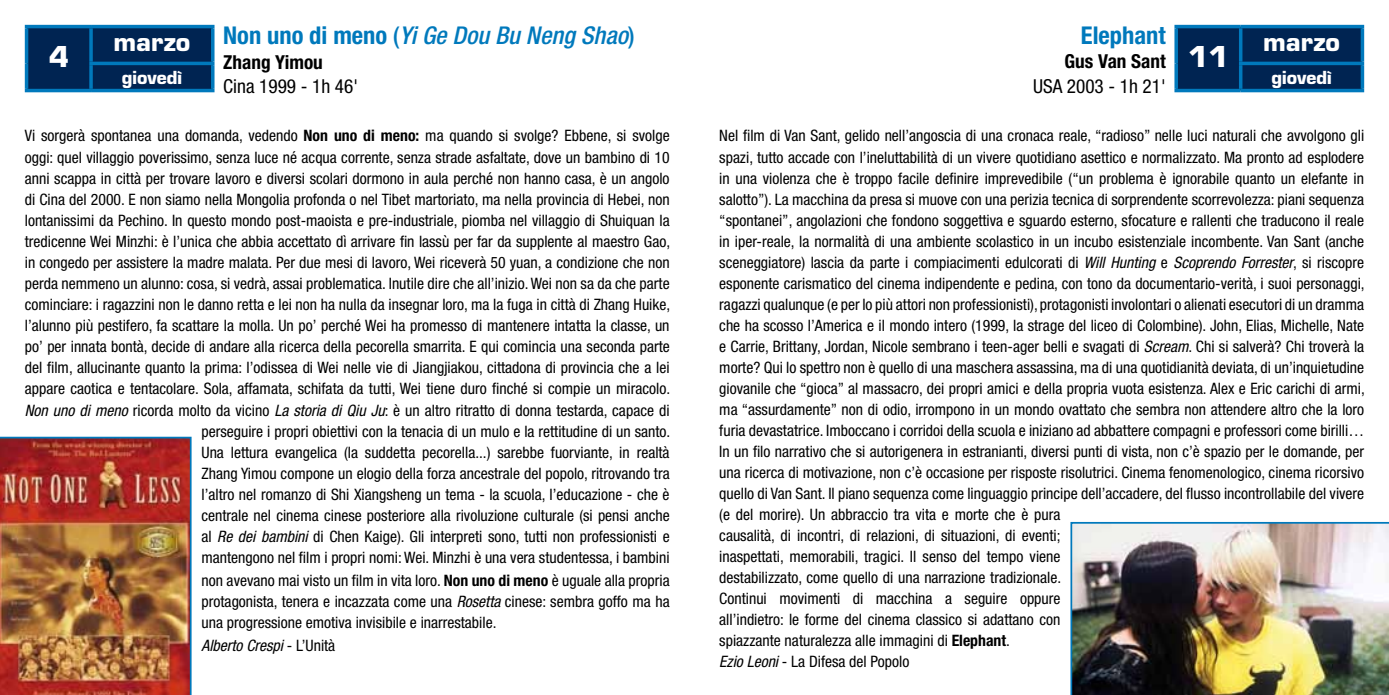
<style>
.page{position:relative;width:1389px;height:695px;background:#fff}
.page>*{position:absolute;margin:0;border:0;box-sizing:border-box;transform-origin:0 0}
.t1{font:700 28px "Eurostile LT Std";color:#fff}
.t2{font:italic 500 condensed 24.5px "Helvetica Neue";color:#0079bc}
.t3{font:700 24.5px "Eurostile LT Std";color:#fff}
.t4{font:700 condensed 24.5px "Helvetica Neue";color:#0079bc}
.t5{font:condensed 19.25px "Helvetica Neue";color:#000}
.t6{font:700 condensed 19.25px "Helvetica Neue";color:#000}
.t7{font:700 17.5px "Eurostile LT Std";color:#fff}
.t8{font:condensed 15.75px/21px "Helvetica Neue";color:#000;text-align:justify}
.t9{font:italic condensed 15.75px "Helvetica Neue";color:#000}
.s1{font-weight:700;font-style:normal}
.s2{font-style:normal}
.s3{font-weight:700}
.s4{font-style:italic}
</style>
<div class="page">
<img style="left:0;top:436px;width:192px;height:258px">
<img style="left:1070px;top:522px;width:319px;height:172px">
<div style="left:1178px;top:28px;width:183px;height:61px;background:#002452"></div>
<hr style="left:1174px;top:25px;width:67px;height:3px;background:#0079bc">
<svg style="left:1174px;top:28px;width:4px;height:35px"></svg>
<svg style="left:1174px;top:63px;width:4px;height:26px"></svg>
<hr style="left:1174px;top:89px;width:67px;height:3px;background:#0079bc">
<hr style="left:1239px;top:62px;width:125px;height:3px;background:#0079bc">
<hr style="left:1241px;top:25px;width:123px;height:3px;background:#0079bc">
<hr style="left:1239px;top:28px;width:3px;height:34px;background:#0079bc">
<hr style="left:1361px;top:28px;width:3px;height:34px;background:#0079bc">
<hr style="left:1239px;top:65px;width:3px;height:24px;background:#0079bc">
<hr style="left:1361px;top:65px;width:3px;height:24px;background:#0079bc">
<hr style="left:1241px;top:89px;width:123px;height:3px;background:#0079bc">
<div style="left:28px;top:28px;width:183px;height:61px;background:#002452"></div>
<hr style="left:25px;top:25px;width:66px;height:3px;background:#0079bc">
<hr style="left:25px;top:28px;width:3px;height:35px;background:#0079bc">
<hr style="left:25px;top:63px;width:3px;height:26px;background:#0079bc">
<hr style="left:25px;top:89px;width:66px;height:3px;background:#0079bc">
<hr style="left:91px;top:25px;width:124px;height:3px;background:#0079bc">
<svg style="left:89px;top:28px;width:4px;height:34px"></svg>
<svg style="left:211px;top:28px;width:4px;height:34px"></svg>
<hr style="left:89px;top:62px;width:126px;height:3px;background:#0079bc">
<svg style="left:89px;top:65px;width:4px;height:24px"></svg>
<svg style="left:211px;top:65px;width:4px;height:24px"></svg>
<hr style="left:91px;top:89px;width:124px;height:3px;background:#0079bc">
<h1 class="t1" style="left:49px;top:40px;width:22px">4</h1>
<h2 class="t3" style="left:113px;top:27px;width:78px">marzo</h2>
<p class="t7" style="left:122px;top:66px;width:62px">giovedì</p>
<h2 class="t2" style="left:223px;top:21px;width:413px"><span class="s1">Non uno di meno</span> <span class="s2">(</span>Yi Ge Dou Bu Neng Shao<span class="s2">)</span></h2>
<p class="t6" style="left:223px;top:50px;width:101px">Zhang Yimou</p>
<p class="t5" style="left:223px;top:75px;width:136px">Cina 1999 - 1h 46'</p>
<p class="t8" style="left:25px;top:125px;width:647px">Vi sorgerà spontanea una domanda, vedendo <span class="s3">Non uno di meno:</span> ma quando si svolge? Ebbene, si svolge oggi: quel villaggio poverissimo, senza luce né acqua corrente, senza strade asfaltate, dove un bambino di 10 anni scappa in città per trovare lavoro e diversi scolari dormono in aula perché non hanno casa, è un angolo di Cina del 2000. E non siamo nella Mongolia profonda o nel Tibet martoriato, ma nella provincia di Hebei, non lontanissimi da Pechino. In questo mondo post-maoista e pre-industriale, piomba nel villaggio di Shuiquan la tredicenne Wei Minzhi: è l’unica che abbia accettato dì arrivare fin lassù per far da supplente al maestro Gao, in congedo per assistere la madre malata. Per due mesi di lavoro, Wei riceverà 50 yuan, a condizione che non perda nemmeno un alunno: cosa, si vedrà, assai problematica. Inutile dire che all’inizio. Wei non sa da che parte cominciare: i ragazzini non le danno retta e lei non ha nulla da insegnar loro, ma la fuga in città di Zhang Huike, l’alunno più pestifero, fa scattare la molla. Un po’ perché Wei ha promesso di mantenere intatta la classe, un po’ per innata bontà, decide di andare alla ricerca della pecorella smarrita. E qui comincia una seconda parte del film, allucinante quanto la prima: l’odissea di Wei nelle vie di Jiangjiakou, cittadona di provincia che a lei appare caotica e tentacolare. Sola, affamata, schifata da tutti, Wei tiene duro finché si compie un miracolo.</p>
<p class="t8" style="left:202px;top:400px;width:470px;text-indent:-177px"><span class="s4">Non uno di meno</span> ricorda molto da vicino <span class="s4">La storia di Qiu Ju</span>: è un altro ritratto di donna testarda, capace di perseguire i propri obiettivi con la tenacia di un mulo e la rettitudine di un santo.<br>Una lettura evangelica (la suddetta pecorella...) sarebbe fuorviante, in realtà Zhang Yimou compone un elogio della forza ancestrale del popolo, ritrovando tra l’altro nel romanzo di Shi Xiangsheng un tema - la scuola, l’educazione - che è centrale nel cinema cinese posteriore alla rivoluzione culturale (si pensi anche al <span class="s4">Re dei bambini</span> di Chen Kaige). Gli interpreti sono, tutti non professionisti e mantengono nel film i propri nomi: Wei. Minzhi è una vera studentessa, i bambini</p>
<p class="t8" style="left:202px;top:570px;width:470px">non avevano mai visto un film in vita loro. <span class="s3">Non uno di meno</span> è uguale alla propria protagonista, tenera e incazzata come una <span class="s4">Rosetta</span> cinese: sembra goffo ma ha una progressione emotiva invisibile e inarrestabile.</p>
<p class="t9" style="left:202px;top:636px;width:135px">Alberto Crespi <span class="s2">- L’Unità</span></p>
<h2 class="t4" style="left:1081px;top:20px;width:86px">Elephant</h2>
<p class="t6" style="left:1065px;top:50px;width:103px">Gus Van Sant</p>
<p class="t5" style="left:1033px;top:75px;width:134px">USA 2003 - 1h 21'</p>
<h1 class="t1" style="left:1188px;top:40px;width:42px">11</h1>
<h2 class="t3" style="left:1263px;top:27px;width:78px">marzo</h2>
<p class="t7" style="left:1271px;top:66px;width:62px">giovedì</p>
<p class="t8" style="left:719px;top:125px;width:647px;text-align:left">Nel film di Van Sant, gelido nell’angoscia di una cronaca reale, “radioso” nelle luci naturali che avvolgono gli spazi, tutto accade con l’ineluttabilità di un vivere quotidiano asettico e normalizzato. Ma pronto ad esplodere in una violenza che è troppo facile definire imprevedibile (“un problema è ignorabile quanto un elefante in salotto”). La macchina da presa si muove con una perizia tecnica di sorprendente scorrevolezza: piani sequenza “spontanei”, angolazioni che fondono soggettiva e sguardo esterno, sfocature e rallenti che traducono il reale in iper-reale, la normalità di una ambiente scolastico in un incubo esistenziale incombente. Van Sant (anche sceneggiatore) lascia da parte i compiacimenti edulcorati di <span class="s4">Will Hunting</span> e <span class="s4">Scoprendo Forrester</span>, si riscopre esponente carismatico del cinema indipendente e pedina, con tono da documentario-verità, i suoi personaggi, ragazzi qualunque (e per lo più attori non professionisti), protagonisti involontari o alienati esecutori di un dramma che ha scosso l’America e il mondo intero (1999, la strage del liceo di Colombine). John, Elias, Michelle, Nate e Carrie, Brittany, Jordan, Nicole sembrano i teen-ager belli e svagati di <span class="s4">Scream</span>. Chi si salverà? Chi troverà la morte? Qui lo spettro non è quello di una maschera assassina, ma di una quotidianità deviata, di un’inquietudine giovanile che “gioca” al massacro, dei propri amici e della propria vuota esistenza. Alex e Eric carichi di armi, ma “assurdamente” non di odio, irrompono in un mondo ovattato che sembra non attendere altro che la loro furia devastatrice. Imboccano i corridoi della scuola e iniziano ad abbattere compagni e professori come birilli… In un filo narrativo che si autorigenera in estranianti, diversi punti di vista, non c’è spazio per le domande, per una ricerca di motivazione, non c’è occasione per risposte risolutrici. Cinema fenomenologico, cinema ricorsivo quello di Van Sant. Il piano sequenza come linguaggio principe dell’accadere, del flusso incontrollabile del vivere (e del morire). Un abbraccio tra vita e morte che è pura<br>causalità, di incontri, di relazioni, di situazioni, di eventi;<br>inaspettati, memorabili, tragici. Il senso del tempo viene<br>destabilizzato, come quello di una narrazione tradizionale.<br>Continui movimenti di macchina a seguire oppure<br>all’indietro: le forme del cinema classico si adattano con<br>spiazzante naturalezza alle immagini di <span class="s3">Elephant</span>.<br><span class="s4">Ezio Leoni</span> - La Difesa del Popolo</p>
</div>
